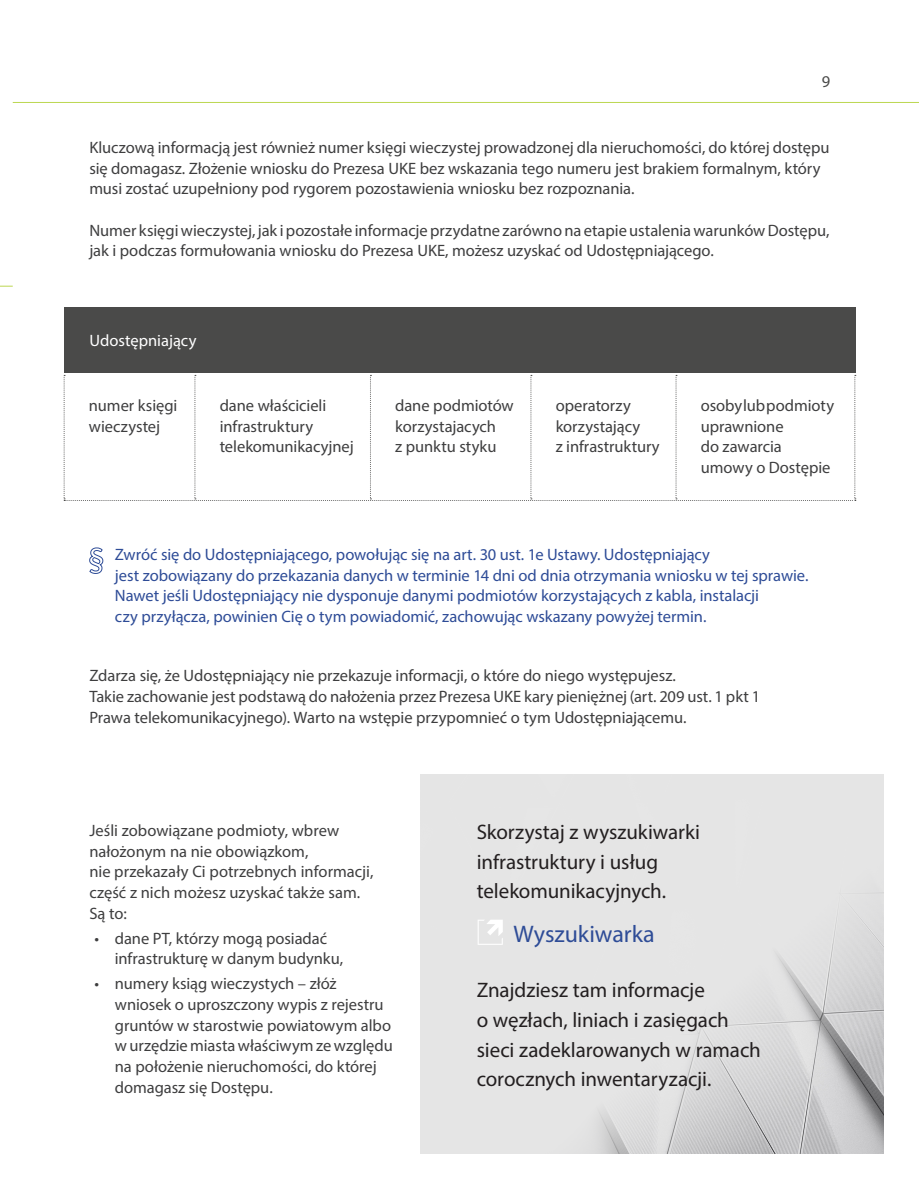
<style>
.page{position:relative;width:919px;height:1189px;background:#fff}
.page>*{position:absolute;margin:0;border:0;box-sizing:border-box;transform-origin:0 0}
.t1{font:24px "Myriad Pro";letter-spacing:-.005em;color:#2e4c97}
.t2{font:21px/29.7px "Myriad Pro";letter-spacing:-.005em;color:#231f20}
.t3{font:16.5px/20.7px "Myriad Pro";color:#3e3e3f}
.t4{font:16.5px/20.7px "Myriad Pro";letter-spacing:-.005em;color:#2e4c97}
.t5{font:16.5px "Myriad Pro";color:#fff}
.t6{font:16.5px "Myriad Pro";color:#4a4a49}
</style>
<div class="page">
<svg style="left:0;top:286px;width:13px;height:1px"></svg>
<div style="left:64px;top:308px;width:791px;height:65px;background:#4a4a49"></div>
<svg style="left:64px;top:375px;width:791px;height:126px"></svg>
<svg style="left:89px;top:547px;width:14px;height:27px"></svg>
<img style="left:420px;top:774px;width:463px;height:379px">
<svg style="left:477px;top:919px;width:26px;height:25px"></svg>
<hr style="left:13px;top:102px;width:905px;height:1px;background:#bcd752">
<p class="t6" style="left:821px;top:71px;width:10px">9</p>
<p class="t3" style="left:89px;top:137px;width:741px">Kluczową informacją jest również numer księgi wieczystej prowadzonej dla nieruchomości, do której dostępu się domagasz. Złożenie wniosku do Prezesa UKE bez wskazania tego numeru jest brakiem formalnym, który musi zostać uzupełniony pod rygorem pozostawienia wniosku bez rozpoznania.</p>
<p class="t3" style="left:89px;top:219px;width:741px">Numer księgi wieczystej, jak i pozostałe informacje przydatne zarówno na etapie ustalenia warunków Dostępu, jak i podczas formułowania wniosku do Prezesa UKE, możesz uzyskać od Udostępniającego.</p>
<p class="t5" style="left:89px;top:330px;width:109px">Udostępniający</p>
<p class="t3" style="left:89px;top:395px;width:90px">numer księgi wieczystej</p>
<p class="t3" style="left:220px;top:395px;width:135px">dane właścicieli infrastruktury telekomunikacyjnej</p>
<p class="t3" style="left:395px;top:395px;width:120px">dane podmiotów korzystajacych<br>z punktu styku</p>
<p class="t3" style="left:555px;top:395px;width:105px">operatorzy korzystający<br>z infrastruktury</p>
<p class="t3" style="left:700px;top:395px;width:135px">osoby lub podmioty uprawnione<br>do zawarcia umowy o Dostępie</p>
<p class="t4" style="left:115px;top:544px;width:695px">Zwróć się do Udostępniającego, powołując się na art. 30 ust. 1e Ustawy. Udostępniający<br>jest zobowiązany do przekazania danych w terminie 14 dni od dnia otrzymania wniosku w tej sprawie.<br>Nawet jeśli Udostępniający nie dysponuje danymi podmiotów korzystających z kabla, instalacji<br>czy przyłącza, powinien Cię o tym powiadomić, zachowując wskazany powyżej termin.</p>
<p class="t3" style="left:89px;top:665px;width:672px">Zdarza się, że Udostępniający nie przekazuje informacji, o które do niego występujesz.<br>Takie zachowanie jest podstawą do nałożenia przez Prezesa UKE kary pieniężnej (art. 209 ust. 1 pkt 1<br>Prawa telekomunikacyjnego). Warto na wstępie przypomnieć o tym Udostępniającemu.</p>
<p class="t3" style="left:89px;top:819px;width:285px">Jeśli zobowiązane podmioty, wbrew nałożonym na nie obowiązkom,<br>nie przekazały Ci potrzebnych informacji, część z nich możesz uzyskać także sam.<br>Są to:</p>
<p class="t3" style="left:115px;top:927px;width:230px;text-indent:-20px">• dane PT, którzy mogą posiadać infrastrukturę w danym budynku,</p>
<p class="t3" style="left:115px;top:973px;width:279px;text-indent:-20px">• numery ksiąg wieczystych – złóż wniosek o uproszczony wypis z rejestru gruntów w starostwie powiatowym albo w urzędzie miasta właściwym ze względu na położenie nieruchomości, do której domagasz się Dostępu.</p>
<p class="t2" style="left:476px;top:816px;width:225px">Skorzystaj z wyszukiwarki infrastruktury i usług telekomunikacyjnych.</p>
<p class="t1" style="left:513px;top:919px;width:143px">Wyszukiwarka</p>
<p class="t2" style="left:476px;top:974px;width:286px">Znajdziesz tam informacje<br>o węzłach, liniach i zasięgach sieci zadeklarowanych w ramach corocznych inwentaryzacji.</p>
</div>
